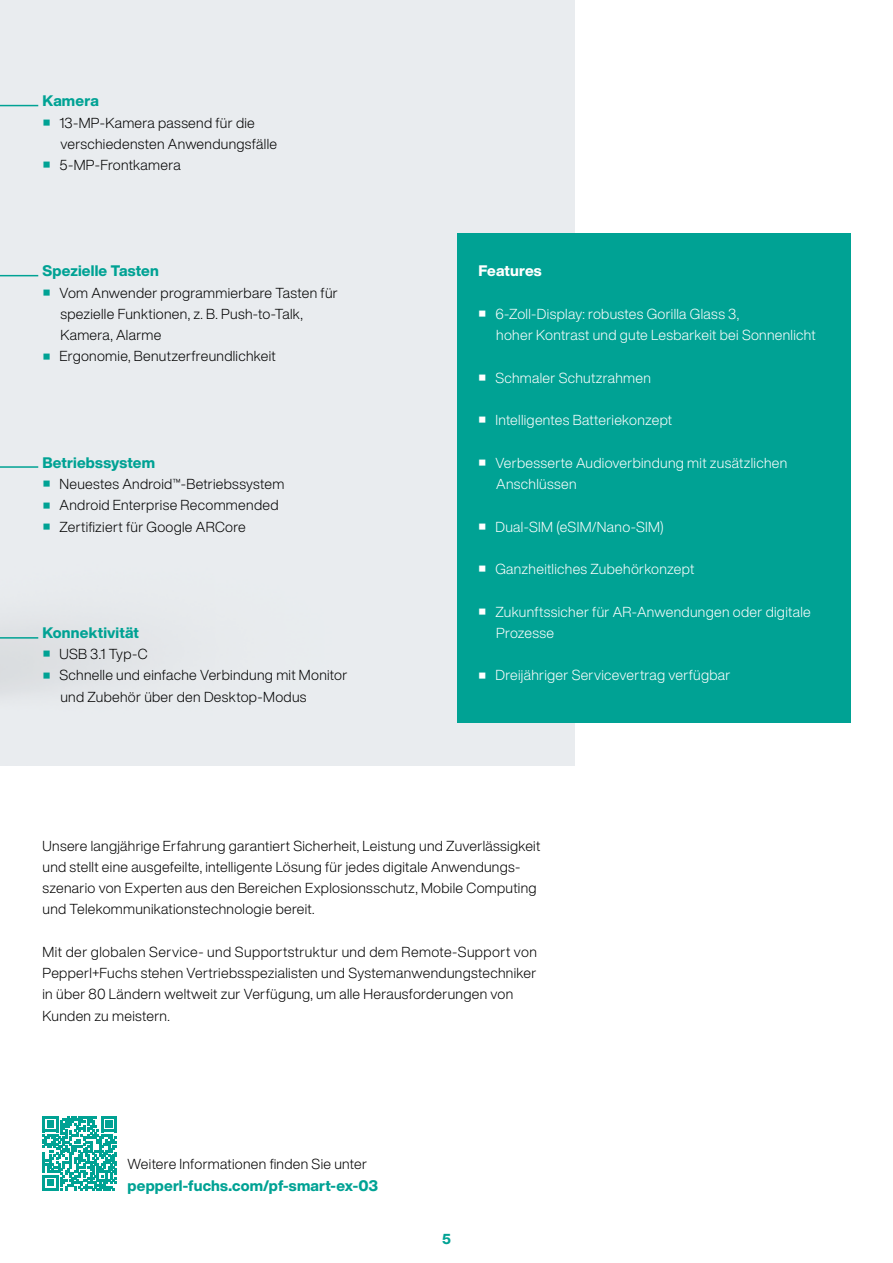
<style>
.page{position:relative;width:893px;height:1263px;background:#fff}
.page>*{position:absolute;margin:0;border:0;box-sizing:border-box;transform-origin:0 0}
.t1{font:800 15px "Helvetica Now Display";letter-spacing:.01em;color:#00a294}
.t2{font:800 15px "Helvetica Now Display";letter-spacing:.005em;color:#fff}
.t3{font:300 14.25px/21.3px "Helvetica Now Display";letter-spacing:.02em;color:#000}
.t4{font:300 14.25px/21.3px "Helvetica Now Display";letter-spacing:.02em;color:#fff}
.t5{font:800 14.25px "Helvetica Now Display";color:#00a294}
</style>
<div class="page">
<div style="left:0;top:0;width:574px;height:765px;background:#e9ecef"></div>
<svg style="left:43px;top:1116px;width:74px;height:75px"></svg>
<hr style="left:0;top:275px;width:38px;height:1px;background:#00a294">
<hr style="left:0;top:637px;width:38px;height:2px;background:#00a294">
<svg style="left:0;top:104px;width:39px;height:3px"></svg>
<hr style="left:0;top:466px;width:38px;height:2px;background:#00a294">
<div style="left:457px;top:234px;width:393px;height:489px;background:#00a294"></div>
<p class="t1" style="left:43px;top:91px;width:58px">Kamera</p>
<p class="t3" style="left:60px;top:112px;width:218px;text-indent:-17px"><sup>■</sup> 13-MP-Kamera passend für die verschiedensten Anwendungsfälle</p>
<p class="t3" style="left:43px;top:154px;width:139px"><sup>■</sup> 5-MP-Frontkamera</p>
<p class="t1" style="left:43px;top:261px;width:118px">Spezielle Tasten</p>
<p class="t3" style="left:60px;top:282px;width:279px;text-indent:-17px"><sup>■</sup> Vom Anwender programmierbare Tasten für spezielle Funktionen, z. B. Push-to-Talk,<br>Kamera, Alarme</p>
<p class="t3" style="left:43px;top:346px;width:234px"><sup>■</sup> Ergonomie, Benutzerfreundlichkeit</p>
<p class="t1" style="left:43px;top:452px;width:114px">Betriebssystem</p>
<p class="t3" style="left:43px;top:473px;width:242px"><sup>■</sup> Neuestes Android™-Betriebssystem</p>
<p class="t3" style="left:43px;top:494px;width:237px"><sup>■</sup> Android Enterprise Recommended</p>
<p class="t3" style="left:43px;top:516px;width:204px"><sup>■</sup> Zertifiziert für Google ARCore</p>
<p class="t1" style="left:43px;top:622px;width:98px">Konnektivität</p>
<p class="t3" style="left:43px;top:643px;width:106px"><sup>■</sup> USB 3.1 Typ-C</p>
<p class="t3" style="left:60px;top:664px;width:288px;text-indent:-17px"><sup>■</sup> Schnelle und einfache Verbindung mit Monitor und Zubehör über den Desktop-Modus</p>
<p class="t2" style="left:478px;top:261px;width:65px">Features</p>
<p class="t4" style="left:496px;top:303px;width:321px;text-indent:-17px"><sup>■</sup> 6-Zoll-Display: robustes Gorilla Glass 3,<br>hoher Kontrast und gute Lesbarkeit bei Sonnenlicht</p>
<p class="t4" style="left:479px;top:367px;width:173px"><sup>■</sup> Schmaler Schutzrahmen</p>
<p class="t4" style="left:479px;top:409px;width:194px"><sup>■</sup> Intelligentes Batteriekonzept</p>
<p class="t4" style="left:496px;top:452px;width:293px;text-indent:-17px"><sup>■</sup> Verbesserte Audioverbindung mit zusätzlichen<br>Anschlüssen</p>
<p class="t4" style="left:479px;top:516px;width:186px"><sup>■</sup> Dual-SIM (eSIM/Nano-SIM)</p>
<p class="t4" style="left:479px;top:558px;width:217px"><sup>■</sup> Ganzheitliches Zubehörkonzept</p>
<p class="t4" style="left:496px;top:601px;width:316px;text-indent:-17px"><sup>■</sup> Zukunftssicher für AR-Anwendungen oder digitale<br>Prozesse</p>
<p class="t4" style="left:479px;top:664px;width:253px"><sup>■</sup> Dreijähriger Servicevertrag verfügbar</p>
<p class="t3" style="left:43px;top:835px;width:499px">Unsere langjährige Erfahrung garantiert Sicherheit, Leistung und Zuverlässigkeit und stellt eine ausgefeilte, intelligente Lösung für jedes digitale Anwendungs&shy;szenario von Experten aus den Bereichen Explosionsschutz, Mobile Computing und Telekommunikationstechnologie bereit.</p>
<p class="t3" style="left:43px;top:941px;width:496px">Mit der globalen Service- und Supportstruktur und dem Remote-Support von Pepperl+Fuchs stehen Vertriebsspezialisten und Systemanwendungstechniker in über 80 Ländern weltweit zur Verfügung, um alle Herausforderungen von Kunden zu meistern.</p>
<p class="t3" style="left:128px;top:1153px;width:241px">Weitere Informationen finden Sie unter</p>
<p class="t1" style="left:128px;top:1175px;width:252px">pepperl-fuchs.com/pf-smart-ex-03</p>
<p class="t5" style="left:442px;top:1229px;width:10px">5</p>
</div>
